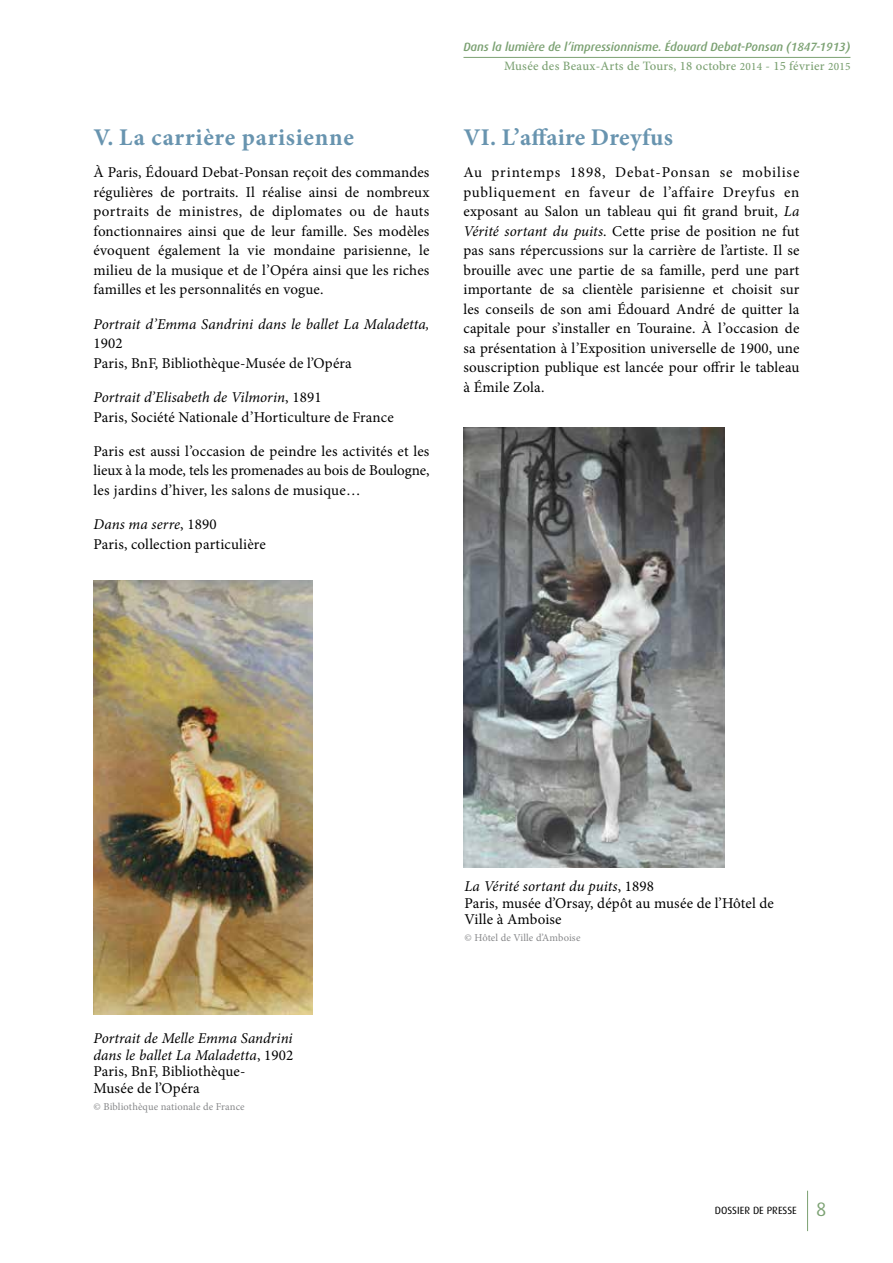
<style>
.page{position:relative;width:893px;height:1263px;background:#fff}
.page>*{position:absolute;margin:0;border:0;box-sizing:border-box;transform-origin:0 0}
.t1{font:700 24px "Minion Pro";letter-spacing:.025em;color:#6894af}
.t2{font:15px/19.5px "Minion Pro";letter-spacing:.01em;color:#000}
.t3{font:italic 15px/16.5px "Minion Pro";letter-spacing:.005em;color:#000}
.t4{font:500 12.75px "Minion Pro";letter-spacing:.02em;color:#7ba172}
.t5{font:italic 500 12px "Dax";letter-spacing:-.005em;color:#7ba172}
.t6{font:10.5px "Minion Pro";letter-spacing:.005em;color:#87888a}
.t7{font:10.5px "Dax";color:#000}
.s1{font-style:italic}
.s2{font-size:11.25px}
.s3{font-style:normal}
.s4{font-size:19.5px;color:#7ba172}
</style>
<div class="page">
<hr style="left:463px;top:57px;width:387px;height:1px;background:#7ba172">
<hr style="left:807px;top:1191px;width:1px;height:40px;background:#7ba172">
<img style="left:463px;top:427px;width:261px;height:441px">
<img style="left:94px;top:580px;width:218px;height:435px">
<h1 class="t1" style="left:94px;top:120px;width:262px">V. La carrière parisienne</h1>
<p class="t2" style="left:94px;top:163px;width:337px;text-align:justify">À Paris, Édouard Debat-Ponsan reçoit des commandes régulières de portraits. Il réalise ainsi de nombreux portraits de ministres, de diplomates ou de hauts fonctionnaires ainsi que de leur famille. Ses modèles évoquent également la vie mondaine parisienne, le milieu de la musique et de l’Opéra ainsi que les riches familles et les personnalités en vogue.</p>
<p class="t3" style="left:94px;top:316px;width:337px">Portrait d’Emma Sandrini dans le ballet La Maladetta,</p>
<p class="t2" style="left:94px;top:334px;width:260px">1902<br>Paris, BnF, Bibliothèque-Musée de l’Opéra</p>
<p class="t2" style="left:94px;top:388px;width:302px"><span class="s1">Portrait d’Elisabeth de Vilmorin</span>, 1891<br>Paris, Société Nationale d’Horticulture de France</p>
<p class="t2" style="left:94px;top:441px;width:337px;text-align:justify">Paris est aussi l’occasion de peindre les activités et les lieux à la mode, tels les promenades au bois de Boulogne, les jardins d’hiver, les salons de musique…</p>
<p class="t2" style="left:94px;top:515px;width:174px"><span class="s1">Dans ma serre</span>, 1890<br>Paris, collection particulière</p>
<p class="t5" style="left:463px;top:40px;width:389px">Dans la lumière de l’impressionnisme. Édouard Debat-Ponsan (1847-1913)</p>
<p class="t4" style="left:504px;top:58px;width:348px">Musée des Beaux-Arts de Tours, 18 octobre <span class="s2">2014</span> - 15 février <span class="s2">2015</span></p>
<h1 class="t1" style="left:463px;top:120px;width:211px">VI. L’affaire Dreyfus</h1>
<p class="t2" style="left:463px;top:163px;width:337px;text-align:justify">Au printemps 1898, Debat-Ponsan se mobilise publiquement en faveur de l’affaire Dreyfus en exposant au Salon un tableau qui fit grand bruit, <span class="s1">La Vérité sortant du puits</span>. Cette prise de position ne fut pas sans répercussions sur la carrière de l’artiste. Il se brouille avec une partie de sa famille, perd une part importante de sa clientèle parisienne et choisit sur les conseils de son ami Édouard André de quitter la capitale pour s’installer en Touraine. À l’occasion de sa présentation à l’Exposition universelle de 1900, une souscription publique est lancée pour offrir le tableau à Émile Zola.</p>
<p class="t3" style="left:94px;top:1030px;width:201px">Portrait de Melle Emma Sandrini dans le ballet La Maladetta<span class="s3">, 1902<br>Paris, BnF, Bibliothèque-<br>Musée de l’Opéra</span></p>
<p class="t6" style="left:94px;top:1099px;width:153px">© Bibliothèque nationale de France</p>
<p class="t2" style="left:464px;top:878px;width:311px;line-height:16.5px"><span class="s1">La Vérité sortant du puits</span>, 1898<br>Paris, musée d’Orsay, dépôt au musée de l’Hôtel de<br>Ville à Amboise</p>
<p class="t6" style="left:464px;top:931px;width:117px">© Hôtel de Ville d’Amboise</p>
<p class="t7" style="left:715px;top:1205px;width:113px">DOSSIER DE PRESSE <span class="s4">8</span></p>
</div>
